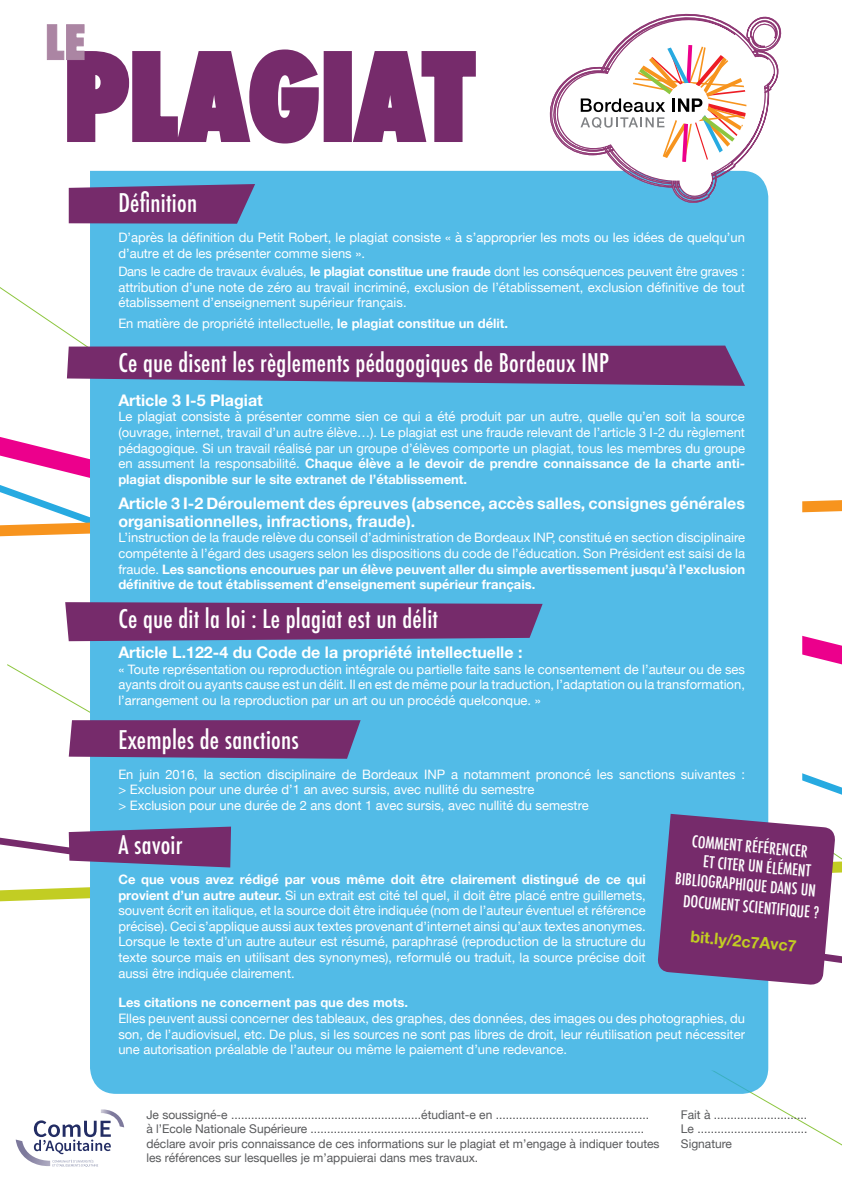
<style>
.page{position:relative;width:842px;height:1191px;background:#fff}
.page>*{position:absolute;margin:0;border:0;box-sizing:border-box;transform-origin:0 0}
.t1{font:500 condensed 25px "Futura";letter-spacing:.01em;color:#fff}
.t2{font:700 16px/18px "Helvetica Neue";color:#fff}
.t3{font:500 condensed 16px/21.6px "Futura";color:#fff;text-align:center}
.t4{font:700 16px "Helvetica Neue";color:#c2cd23}
.t5{font:13px/15.6px "Helvetica Neue";color:#fff;text-align:justify}
.t6{font:700 13px "Helvetica Neue";color:#fff}
.t7{font:12px/14.4px "Helvetica Neue";color:#58595b}
.s1{font-weight:700}
</style>
<div class="page">
<svg style="left:0;top:437px;width:842px;height:227px"></svg>
<svg style="left:768px;top:203px;width:34px;height:867px"></svg>
<div style="left:90px;top:171px;width:678px;height:922px;background:#52bbe7"></div>
<svg style="left:67px;top:345px;width:678px;height:41px;background:#733f7c"></svg>
<svg style="left:69px;top:184px;width:186px;height:40px;background:#743b78"></svg>
<svg style="left:65px;top:602px;width:478px;height:39px;background:#743675"></svg>
<svg style="left:69px;top:720px;width:292px;height:38px;background:#753270"></svg>
<svg style="left:67px;top:51px;width:409px;height:93px"></svg>
<svg style="left:46px;top:24px;width:427px;height:117px"></svg>
<svg style="left:549px;top:13px;width:232px;height:189px"></svg>
<svg style="left:580px;top:45px;width:166px;height:117px"></svg>
<img style="left:16px;top:1139px;width:18px;height:25px">
<img style="left:101px;top:1109px;width:23px;height:18px">
<svg style="left:34px;top:1120px;width:77px;height:47px"></svg>
<svg style="left:0;top:814px;width:842px;height:171px;background:#6ea2cc"></svg>
<h1 class="t1" style="left:118px;top:187px;width:80px">Définition</h1>
<p class="t5" style="left:118px;top:230px;width:628px">D’après la définition du Petit Robert, le plagiat consiste « à s’approprier les mots ou les idées de quelqu’un d’autre et de les présenter comme siens ».</p>
<p class="t5" style="left:118px;top:264px;width:628px">Dans le cadre de travaux évalués, <span class="s1">le plagiat constitue une fraude</span> dont les conséquences peuvent être graves : attribution d’une note de zéro au travail incriminé, exclusion de l’établissement, exclusion définitive de tout établissement d’enseignement supérieur français.</p>
<p class="t5" style="left:118px;top:316px;width:391px">En matière de propriété intellectuelle, <span class="s1">le plagiat constitue un délit.</span></p>
<h1 class="t1" style="left:118px;top:347px;width:492px">Ce que disent les règlements pédagogiques de Bordeaux INP</h1>
<p class="t2" style="left:118px;top:391px;width:146px">Article 3 I-5 Plagiat</p>
<p class="t5" style="left:118px;top:410px;width:628px">Le plagiat consiste à présenter comme sien ce qui a été produit par un autre, quelle qu’en soit la source (ouvrage, internet, travail d’un autre élève…). Le plagiat est une fraude relevant de l’article 3 I-2 du règlement pédagogique. Si un travail réalisé par un groupe d’élèves comporte un plagiat, tous les membres du groupe en assument la responsabilité. <span class="s1">Chaque élève a le devoir de prendre connaissance de la charte anti&shy;plagiat disponible sur le site extranet de l’établissement.</span></p>
<p class="t2" style="left:118px;top:494px;width:628px">Article 3 I-2 Déroulement des épreuves (absence, accès salles, consignes générales organisationnelles, infractions, fraude).</p>
<p class="t5" style="left:118px;top:530px;width:628px">L’instruction de la fraude relève du conseil d’administration de Bordeaux INP, constitué en section disciplinaire compétente à l’égard des usagers selon les dispositions du code de l’éducation. Son Président est saisi de la fraude. <span class="s1">Les sanctions encourues par un élève peuvent aller du simple avertissement jusqu’à l’exclusion définitive de tout établissement d’enseignement supérieur français.</span></p>
<h1 class="t1" style="left:118px;top:603px;width:321px">Ce que dit la loi : Le plagiat est un délit</h1>
<p class="t2" style="left:118px;top:644px;width:406px">Article L.122-4 du Code de la propriété intellectuelle :</p>
<p class="t5" style="left:118px;top:662px;width:628px">« Toute représentation ou reproduction intégrale ou partielle faite sans le consentement de l’auteur ou de ses ayants droit ou ayants cause est un délit. Il en est de même pour la traduction, l’adaptation ou la transformation, l’arrangement ou la reproduction par un art ou un procédé quelconque. »</p>
<h1 class="t1" style="left:118px;top:724px;width:182px">Exemples de sanctions</h1>
<p class="t5" style="left:118px;top:767px;width:628px;text-align:left">En juin 2016, la section disciplinaire de Bordeaux INP a notamment prononcé les sanctions suivantes : &gt; Exclusion pour une durée d’1 an avec sursis, avec nullité du semestre<br>&gt; Exclusion pour une durée de 2 ans dont 1 avec sursis, avec nullité du semestre</p>
<h1 class="t1" style="left:118px;top:829px;width:66px">A savoir</h1>
<p class="t5" style="left:118px;top:872px;width:529px"><span class="s1">Ce que vous avez rédigé par vous même doit être clairement distingué de ce qui provient d’un autre auteur.</span> Si un extrait est cité tel quel, il doit être placé entre guillemets, souvent écrit en italique, et la source doit être indiquée (nom de l’auteur éventuel et référence précise). Ceci s’applique aussi aux textes provenant d’internet ainsi qu’aux textes anonymes.<br>Lorsque le texte d’un autre auteur est résumé, paraphrasé (reproduction de la structure du texte source mais en utilisant des synonymes), reformulé ou traduit, la source précise doit aussi être indiquée clairement.</p>
<p class="t6" style="left:118px;top:992px;width:291px">Les citations ne concernent pas que des mots.</p>
<p class="t5" style="left:118px;top:1011px;width:628px">Elles peuvent aussi concerner des tableaux, des graphes, des données, des images ou des photographies, du son, de l’audiovisuel, etc. De plus, si les sources ne sont pas libres de droit, leur réutilisation peut nécessiter une autorisation préalable de l’auteur ou même le paiement d’une redevance.</p>
<p class="t3" style="left:693px;top:830px;width:118px;rotate:5deg">Commen t référence r</p>
<p class="t3" style="left:704px;top:851px;width:109px;rotate:5deg">et ci ter un élémen t</p>
<p class="t3" style="left:676px;top:867px;width:17px;rotate:5deg">bibli</p>
<p class="t3" style="left:686px;top:868px;width:138px;rotate:5deg">ograp hique dan s un documen t scien tifique ?</p>
<p class="t4" style="left:692px;top:924px;width:108px;rotate:5deg">bit.ly/2c7Avc7</p>
<p class="t7" style="left:146px;top:1108px;width:515px">Je soussigné-e .........................................................étudiant-e en ..............................................<br>à l’Ecole Nationale Supérieure .................................................................................................... déclare avoir pris connaissance de ces informations sur le plagiat et m’engage à indiquer toutes les références sur lesquelles je m’appuierai dans mes travaux.</p>
<p class="t7" style="left:681px;top:1108px;width:128px;text-align:justify">Fait à ............................<br>Le .................................<br>Signature</p>
</div>
